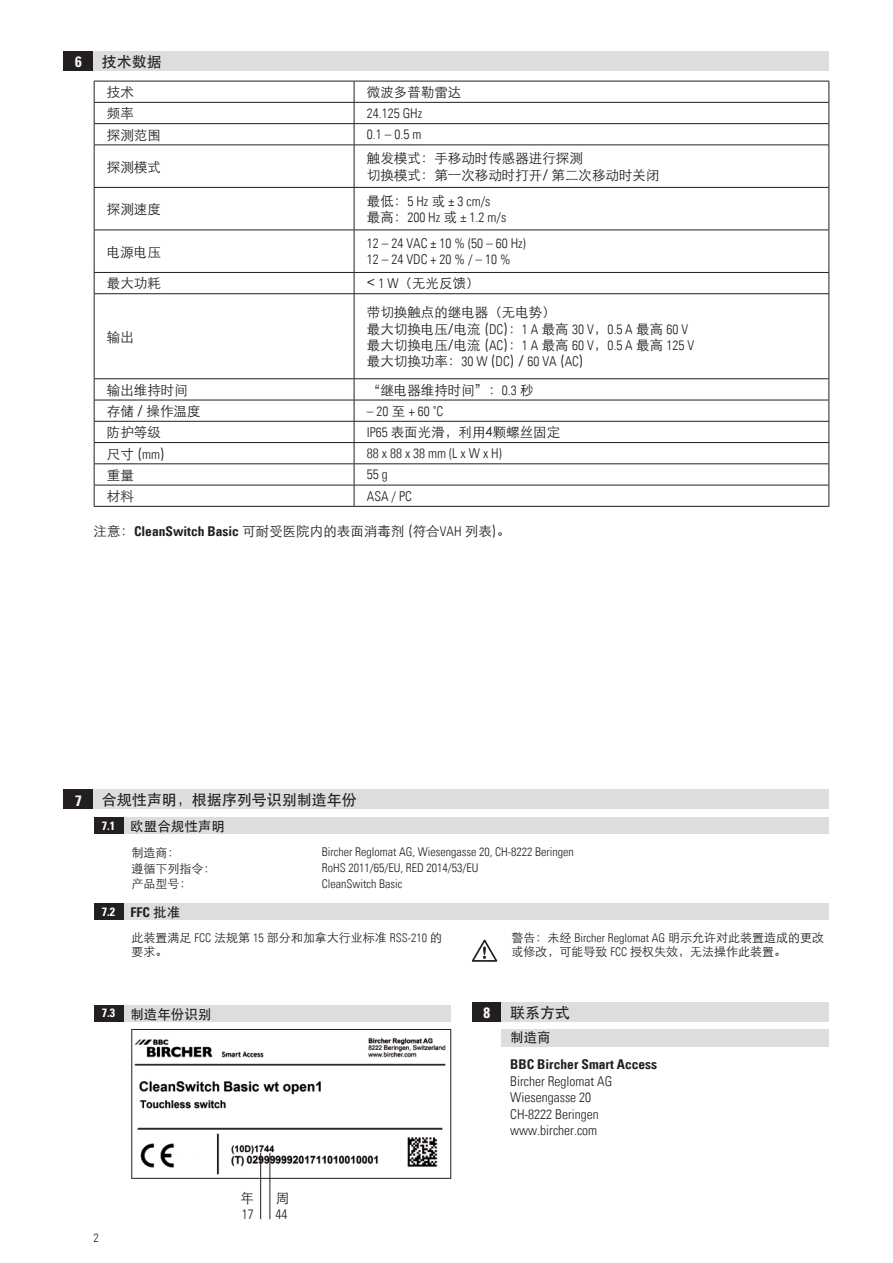
<style>
.page{position:relative;width:893px;height:1263px;background:#fff}
.page>*{position:absolute;margin:0;border:0;box-sizing:border-box;transform-origin:0 0}
.t1{font:500 15px "ST Heiti SC";color:#231f20}
.t2{font:700 condensed 15px "Univers";color:#fff}
.t3{font:300 13.5px/16.2px "ST Heiti SC";color:#231f20}
.t4{font:13.5px/16.5px "Univers Com 47 Light Cond";color:#231f20}
.t5{font:500 13.5px "ST Heiti SC";color:#231f20}
.t6{font:13.5px "Univers Com 67 Bold Cond";color:#231f20}
.t7{font:300 12px/14.4px "ST Heiti SC";color:#231f20}
.t8{font:12px "Univers Com 47 Light Cond";color:#231f20}
.t9{font:700 condensed 12px "Univers";color:#fff}
.s1{font-family:"ST Heiti SC";font-weight:300}
.s2{font-family:"Univers Com 47 Light Cond";font-weight:400}
.s3{font-family:"Univers Com 67 Bold Cond";font-weight:400}
.s4{font-family:"Univers";font-weight:700;font-stretch:condensed;font-size:12px;color:#fff}
.s5{font-family:"Univers Com 67 Bold Cond";font-weight:400;font-stretch:normal;font-size:13.5px;color:#231f20}
.s6{font-family:"ST Heiti SC";font-weight:500;font-stretch:normal;font-size:13.5px;color:#231f20}
</style>
<div class="page">
<img style="left:134px;top:1037px;width:312px;height:140px">
<div style="left:131px;top:1029px;width:320px;height:150px;border:1px solid #231f20"></div>
<svg style="left:472px;top:939px;width:25px;height:23px"></svg>
<hr style="left:260px;top:1153px;width:1px;height:66px;background:#231f20">
<hr style="left:270px;top:1153px;width:1px;height:66px;background:#231f20">
<svg style="left:95px;top:82px;width:734px;height:424px"></svg>
<hr style="left:94px;top:81px;width:260px;height:1px;background:#231f20">
<hr style="left:354px;top:81px;width:475px;height:1px;background:#231f20">
<hr style="left:94px;top:102px;width:260px;height:1px;background:#231f20">
<hr style="left:354px;top:102px;width:475px;height:1px;background:#231f20">
<hr style="left:94px;top:123px;width:260px;height:1px;background:#231f20">
<svg style="left:94px;top:81px;width:1px;height:64px"></svg>
<hr style="left:354px;top:123px;width:475px;height:1px;background:#231f20">
<svg style="left:354px;top:81px;width:1px;height:64px"></svg>
<svg style="left:829px;top:81px;width:1px;height:64px"></svg>
<hr style="left:94px;top:145px;width:260px;height:1px;background:#231f20">
<hr style="left:94px;top:145px;width:1px;height:42px;background:#231f20">
<hr style="left:354px;top:145px;width:475px;height:1px;background:#231f20">
<hr style="left:354px;top:145px;width:1px;height:42px;background:#231f20">
<hr style="left:829px;top:145px;width:1px;height:42px;background:#231f20">
<hr style="left:94px;top:187px;width:260px;height:1px;background:#231f20">
<hr style="left:94px;top:188px;width:1px;height:42px;background:#231f20">
<hr style="left:354px;top:187px;width:475px;height:1px;background:#231f20">
<hr style="left:354px;top:188px;width:1px;height:42px;background:#231f20">
<hr style="left:829px;top:188px;width:1px;height:42px;background:#231f20">
<hr style="left:94px;top:230px;width:260px;height:1px;background:#231f20">
<hr style="left:94px;top:230px;width:1px;height:42px;background:#231f20">
<hr style="left:354px;top:230px;width:475px;height:1px;background:#231f20">
<hr style="left:354px;top:230px;width:1px;height:42px;background:#231f20">
<hr style="left:829px;top:230px;width:1px;height:42px;background:#231f20">
<hr style="left:94px;top:272px;width:260px;height:1px;background:#231f20">
<svg style="left:94px;top:273px;width:1px;height:20px"></svg>
<hr style="left:354px;top:272px;width:475px;height:1px;background:#231f20">
<svg style="left:354px;top:273px;width:1px;height:20px"></svg>
<svg style="left:829px;top:273px;width:1px;height:20px"></svg>
<hr style="left:94px;top:293px;width:260px;height:1px;background:#231f20">
<hr style="left:94px;top:294px;width:1px;height:84px;background:#231f20">
<hr style="left:354px;top:293px;width:475px;height:1px;background:#231f20">
<hr style="left:354px;top:294px;width:1px;height:84px;background:#231f20">
<hr style="left:829px;top:294px;width:1px;height:84px;background:#231f20">
<hr style="left:94px;top:378px;width:260px;height:1px;background:#231f20">
<hr style="left:354px;top:378px;width:475px;height:1px;background:#231f20">
<hr style="left:94px;top:400px;width:260px;height:1px;background:#231f20">
<hr style="left:354px;top:400px;width:475px;height:1px;background:#231f20">
<hr style="left:94px;top:421px;width:260px;height:1px;background:#231f20">
<hr style="left:354px;top:421px;width:475px;height:1px;background:#231f20">
<hr style="left:94px;top:442px;width:260px;height:1px;background:#231f20">
<hr style="left:354px;top:442px;width:475px;height:1px;background:#231f20">
<hr style="left:94px;top:463px;width:260px;height:1px;background:#231f20">
<hr style="left:354px;top:463px;width:475px;height:1px;background:#231f20">
<hr style="left:94px;top:485px;width:260px;height:1px;background:#231f20">
<svg style="left:94px;top:379px;width:1px;height:127px"></svg>
<hr style="left:354px;top:485px;width:475px;height:1px;background:#231f20">
<svg style="left:354px;top:379px;width:1px;height:127px"></svg>
<svg style="left:829px;top:379px;width:1px;height:127px"></svg>
<hr style="left:94px;top:506px;width:260px;height:1px;background:#231f20">
<hr style="left:354px;top:506px;width:475px;height:1px;background:#231f20">
<div style="left:502px;top:1029px;width:327px;height:17px;background:#dcdddf"></div>
<div style="left:122px;top:817px;width:707px;height:17px;background:#dcdddf"></div>
<div style="left:94px;top:817px;width:29px;height:17px;background:#231f20"></div>
<div style="left:122px;top:903px;width:707px;height:17px;background:#dcdddf"></div>
<div style="left:94px;top:903px;width:29px;height:17px;background:#231f20"></div>
<div style="left:122px;top:1005px;width:329px;height:16px;background:#dcdddf"></div>
<div style="left:94px;top:1005px;width:29px;height:16px;background:#231f20"></div>
<div style="left:63px;top:51px;width:30px;height:19px;background:#231f20"></div>
<div style="left:93px;top:51px;width:736px;height:19px;background:#dcdddf"></div>
<div style="left:63px;top:789px;width:30px;height:20px;background:#231f20"></div>
<div style="left:93px;top:789px;width:736px;height:20px;background:#dcdddf"></div>
<div style="left:472px;top:1002px;width:30px;height:19px;background:#231f20"></div>
<div style="left:502px;top:1002px;width:327px;height:19px;background:#dcdddf"></div>
<p class="t2" style="left:75px;top:52px;width:8px">6</p>
<p class="t1" style="left:102px;top:53px;width:61px">技术数据</p>
<p class="t3" style="left:107px;top:83px;width:28px">技术</p>
<p class="t3" style="left:367px;top:83px;width:96px">微波多普勒雷达</p>
<p class="t3" style="left:107px;top:104px;width:28px">频率</p>
<p class="t4" style="left:367px;top:105px;width:57px">24.125 GHz</p>
<p class="t3" style="left:107px;top:125px;width:55px">探测范围</p>
<p class="t4" style="left:367px;top:126px;width:56px">0.1 – 0.5 m</p>
<p class="t3" style="left:107px;top:157px;width:55px">探测模式</p>
<p class="t3" style="left:367px;top:149px;width:294px">触发模式：手移动时传感器进行探测<br>切换模式：第一次移动时打开/ 第二次移动时关闭</p>
<p class="t3" style="left:107px;top:200px;width:55px">探测速度</p>
<p class="t4" style="left:367px;top:193px;width:141px"><span class="s1">最低：</span>5 Hz <span class="s1">或</span> ± 3 cm/s<span class="s1">最高：</span>200 Hz <span class="s1">或</span> ± 1.2 m/s</p>
<p class="t3" style="left:107px;top:242px;width:55px">电源电压</p>
<p class="t4" style="left:367px;top:235px;width:160px">12 – 24 VAC ± 10 % (50 – 60 Hz)<br>12 – 24 VDC + 20 % / – 10 %</p>
<p class="t3" style="left:107px;top:274px;width:55px">最大功耗</p>
<p class="t3" style="left:367px;top:274px;width:114px">&lt; <span class="s2">1 W</span>（无光反馈）</p>
<p class="t3" style="left:107px;top:327px;width:28px">输出</p>
<p class="t3" style="left:367px;top:303px;width:329px">带切换触点的继电器（无电势）<br>最大切换电压/电流 (<span class="s2">DC</span>)：<span class="s2">1 A</span> 最高 <span class="s2">30 V</span>，<span class="s2">0.5 A</span> 最高 <span class="s2">60 V</span>最大切换电压/电流 (<span class="s2">AC</span>)：<span class="s2">1 A</span> 最高 <span class="s2">60 V</span>，<span class="s2">0.5 A</span> 最高 <span class="s2">125 V</span>最大切换功率：<span class="s2">30 W</span> (<span class="s2">DC</span>) / <span class="s2">60 VA</span> (<span class="s2">AC</span>)</p>
<p class="t3" style="left:107px;top:380px;width:82px">输出维持时间</p>
<p class="t3" style="left:367px;top:380px;width:168px">“继电器维持时间”：<span class="s2">0.3</span> 秒</p>
<p class="t3" style="left:107px;top:402px;width:95px">存储 / 操作温度</p>
<p class="t4" style="left:367px;top:403px;width:78px">– 20 <span class="s1">至</span> + 60 ˚C</p>
<p class="t3" style="left:107px;top:423px;width:55px">防护等级</p>
<p class="t3" style="left:367px;top:423px;width:195px"><span class="s2">IP65</span> 表面光滑，利用4颗螺丝固定</p>
<p class="t3" style="left:107px;top:444px;width:60px">尺寸 (<span class="s2">mm</span>)</p>
<p class="t4" style="left:367px;top:445px;width:136px">88 x 88 x 38 mm (L x W x H)</p>
<p class="t3" style="left:107px;top:465px;width:28px">重量</p>
<p class="t4" style="left:367px;top:466px;width:22px">55 g</p>
<p class="t3" style="left:107px;top:487px;width:28px">材料</p>
<p class="t4" style="left:367px;top:488px;width:46px">ASA / PC</p>
<p class="t3" style="left:94px;top:521px;width:418px">注意：<span class="s3">CleanSwitch Basic</span> 可耐受医院内的表面消毒剂 (符合<span class="s2">VAH</span> 列表)。</p>
<p class="t2" style="left:75px;top:791px;width:8px">7</p>
<p class="t1" style="left:102px;top:791px;width:256px">合规性声明，根据序列号识别制造年份</p>
<p class="t5" style="left:102px;top:819px;width:124px"><span class="s4">7.1</span> 欧盟合规性声明</p>
<p class="t7" style="left:131px;top:844px;width:49px">制造商：</p>
<p class="t8" style="left:322px;top:844px;width:253px">Bircher Reglomat AG, Wiesengasse 20, CH-8222 Beringen</p>
<p class="t7" style="left:131px;top:860px;width:86px">遵循下列指令：</p>
<p class="t8" style="left:322px;top:860px;width:158px">RoHS 2011/65/EU, RED 2014/53/EU</p>
<p class="t7" style="left:131px;top:876px;width:61px">产品型号：</p>
<p class="t8" style="left:322px;top:876px;width:82px">CleanSwitch Basic</p>
<p class="t9" style="left:102px;top:904px;width:80px">7.2 <span class="s5">FFC</span> <span class="s6">批准</span></p>
<p class="t7" style="left:131px;top:929px;width:312px">此装置满足 <span class="s2">FCC</span> 法规第 <span class="s2">15</span> 部分和加拿大行业标准 <span class="s2">RSS-210</span> 的要求。</p>
<p class="t7" style="left:512px;top:929px;width:314px">警告：未经 <span class="s2">Bircher Reglomat AG</span> 明示允许对此装置造成的更改或修改，可能导致 <span class="s2">FCC</span> 授权失效，无法操作此装置。</p>
<p class="t5" style="left:102px;top:1006px;width:111px"><span class="s4">7.3</span> 制造年份识别</p>
<p class="t8" style="left:94px;top:1230px;width:7px">2</p>
<p class="t3" style="left:240px;top:1188px;width:15px">年</p>
<p class="t4" style="left:242px;top:1206px;width:13px">17</p>
<p class="t3" style="left:276px;top:1188px;width:15px">周</p>
<p class="t4" style="left:276px;top:1206px;width:13px">44</p>
<p class="t2" style="left:483px;top:1004px;width:8px">8</p>
<p class="t1" style="left:510px;top:1004px;width:61px">联系方式</p>
<p class="t5" style="left:510px;top:1029px;width:42px">制造商</p>
<p class="t6" style="left:510px;top:1056px;width:148px">BBC Bircher Smart Access</p>
<p class="t4" style="left:510px;top:1072px;width:103px">Bircher Reglomat AG<br>Wiesengasse 20<br>CH-8222 Beringen www.bircher.com</p>
</div>
